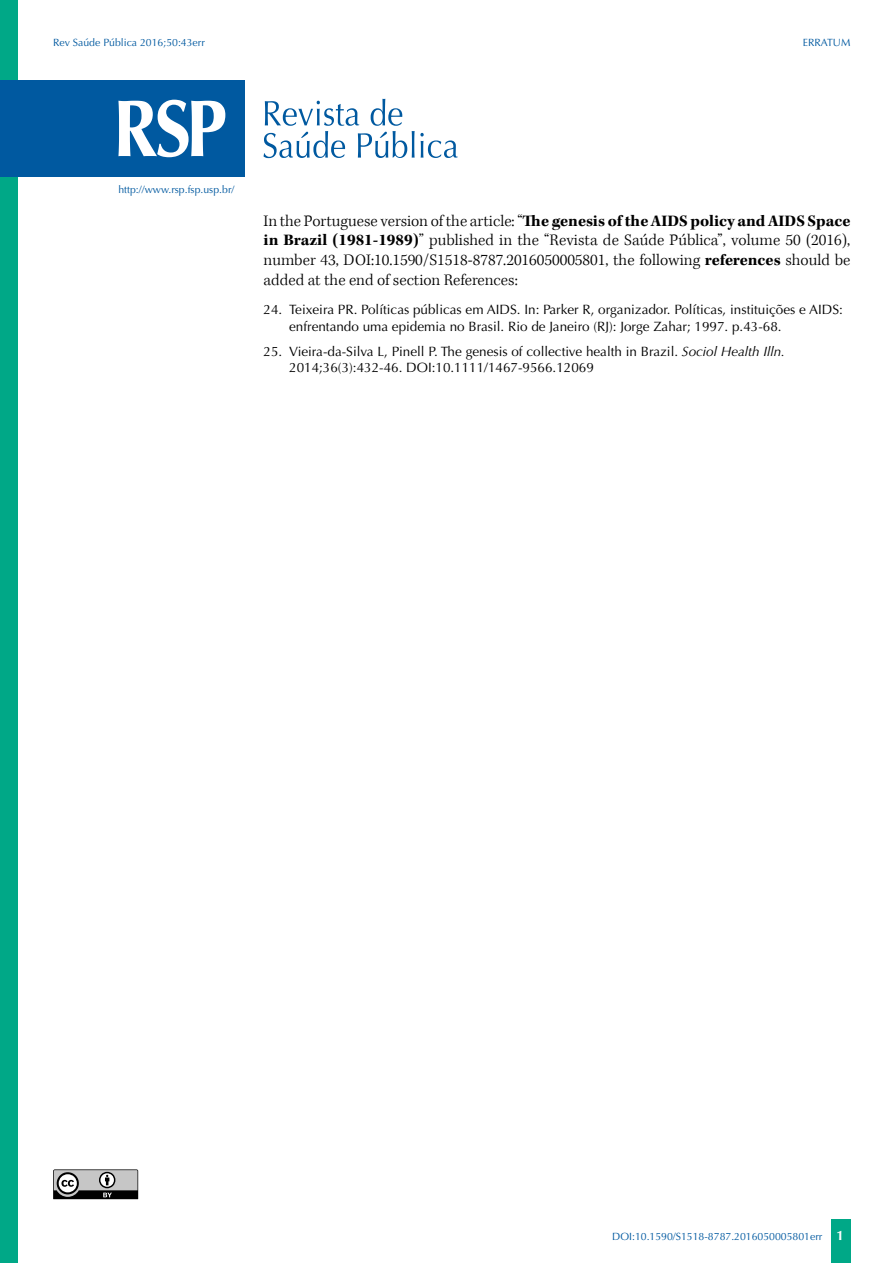
<style>
.page{position:relative;width:893px;height:1263px;background:#fff}
.page>*{position:absolute;margin:0;border:0;box-sizing:border-box;transform-origin:0 0}
.t1{font:300 16.5px/19.8px "Kepler Std";color:#000;text-align:justify}
.t2{font:13.5px/16.5px "Optima";color:#000}
.t3{font:10.5px "Optima";color:#0059a0}
.s1{font-weight:700}
.s2{font-style:italic}
.s3{font-weight:700;font-size:13.5px;color:#fff}
</style>
<div class="page">
<div style="left:831px;top:1220px;width:20px;height:43px;background:#00a887"></div>
<svg style="left:53px;top:1169px;width:85px;height:30px;background:#838383"></svg>
<div style="left:0;top:0;width:18px;height:1263px;background:#00a887"></div>
<svg style="left:263px;top:99px;width:195px;height:59px"></svg>
<div style="left:0;top:80px;width:244px;height:96px;background:#0059a0"></div>
<svg style="left:118px;top:100px;width:107px;height:57px"></svg>
<p class="t3" style="left:53px;top:36px;width:153px">Rev Saúde Pública 2016;50:43err</p>
<p class="t3" style="left:803px;top:36px;width:49px">ERRATUM</p>
<p class="t3" style="left:118px;top:183px;width:117px">http://www.rsp.fsp.usp.br/</p>
<p class="t1" style="left:264px;top:211px;width:588px">In the Portuguese version of the article: “<span class="s1">The genesis of the AIDS policy and AIDS Space in Brazil (1981-1989)</span>” published in the “Revista de Saúde Pública”, volume 50 (2016), number 43, DOI:10.1590/S1518-8787.2016050005801, the following <span class="s1">references</span> should be added at the end of section References:</p>
<p class="t2" style="left:289px;top:302px;width:555px;text-indent:-26px">24. Teixeira PR. Políticas públicas em AIDS. In: Parker R, organizador. Políticas, instituições e AIDS: enfrentando uma epidemia no Brasil. Rio de Janeiro (RJ): Jorge Zahar; 1997. p.43-68.</p>
<p class="t2" style="left:289px;top:343px;width:497px;text-indent:-26px">25. Vieira-da-Silva L, Pinell P. The genesis of collective health in Brazil. <span class="s2">Sociol Health Illn.<br></span>2014;36(3):432-46. DOI:10.1111/1467-9566.12069</p>
<p class="t3" style="left:612px;top:1230px;width:233px">DOI:10.1590/S1518-8787.2016050005801err <span class="s3">1</span></p>
</div>
